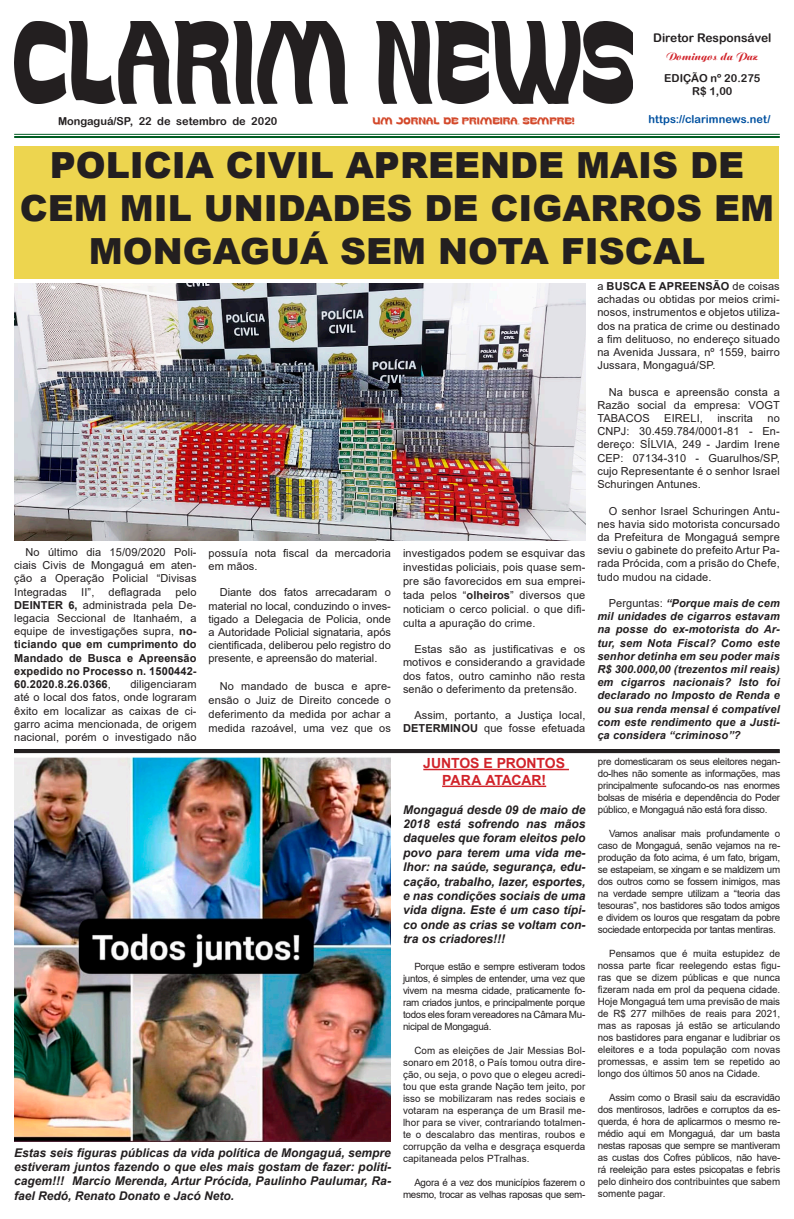
<style>
.page{position:relative;width:794px;height:1219px;background:#fff}
.page>*{position:absolute;margin:0;border:0;box-sizing:border-box;transform-origin:0 0}
.t1{font:900 36px/43.2px "Arial";color:#231f20;text-align:center}
.t2{font:700 14px/16.8px "Arial";letter-spacing:-.01em;color:#d1232a;text-align:center}
.t3{font:italic 700 12px/14.4px "Arial";color:#231f20;text-align:justify}
.t4{font:12px "WEARETHEWORD";color:#d3482a}
.t5{font:12px "Arial Rounded MT Bold";color:#231f20}
.t6{font:11px/13.2px "Arial";letter-spacing:.01em;color:#231f20;text-align:justify}
.t7{font:italic 700 11px/13.2px "Arial";letter-spacing:.01em;color:#231f20;text-align:justify}
.t8{font:700 11px/13.2px "Arial";letter-spacing:.01em;color:#231f20;text-align:justify}
.t9{font:11px "Arial Rounded MT Bold";color:#231f20}
.t10{font:11px "Arial Rounded MT Bold";color:#0151a0}
.t11{font:11px "Aristocrat";color:#d1232a}
.t12{font:10px/12px "Arial";letter-spacing:-.025em;color:#231f20;text-align:justify}
.s1{font-weight:400}
.s2{font-weight:700}
.s3{font-weight:400;font-style:normal}
</style>
<div class="page">
<div style="left:15px;top:146px;width:764px;height:133px;background:#edd54f"></div>
<hr style="left:14px;top:134px;width:766px;height:1px;background:#025e24">
<hr style="left:14px;top:136px;width:766px;height:2px;background:#025e24">
<img style="left:14px;top:22px;width:618px;height:82px">
<img style="left:14px;top:756px;width:377px;height:386px">
<hr style="left:423px;top:769px;width:146px;height:1px;background:#d1232a">
<hr style="left:442px;top:786px;width:104px;height:1px;background:#d1232a">
<img style="left:14px;top:283px;width:571px;height:258px">
<div style="left:14px;top:749px;width:766px;height:4px;border:1px solid #231f20"></div>
<p class="t5" style="left:653px;top:31px;width:120px">Diretor Responsável</p>
<p class="t11" style="left:666px;top:50px;width:93px">Domingos da Paz</p>
<p class="t9" style="left:664px;top:72px;width:98px">EDIÇÃO nº 20.275</p>
<p class="t9" style="left:692px;top:85px;width:42px">R$ 1,00</p>
<p class="t9" style="left:58px;top:115px;width:221px">Mongaguá/SP, 22 de setembro de 2020</p>
<p class="t4" style="left:372px;top:117px;width:204px">UM JORNAL DE PRIMEIRA. SEMPRE!</p>
<p class="t10" style="left:648px;top:112px;width:124px">https://clarimnews.net/</p>
<p class="t1" style="left:20px;top:144px;width:755px">POLICIA CIVIL APREENDE MAIS DE<br>CEM MIL UNIDADES DE CIGARROS EM<br>MONGAGUÁ SEM NOTA FISCAL</p>
<p class="t6" style="left:14px;top:546px;width:184px;text-indent:11px">No último dia 15/09/2020 Poli&shy;ciais Civis de Mongaguá em aten&shy;ção a Operação Policial “Divisas Integradas</p>
<p class="t6" style="left:81px;top:585px;width:15px">II”,</p>
<p class="t6" style="left:108px;top:585px;width:54px">deflagrada</p>
<p class="t8" style="left:14px;top:585px;width:184px;text-indent:161px"><span class="s1">pelo </span>DEINTER 6, <span class="s1">administrada pela De&shy;legacia Seccional de Itanhaém, a equipe de investigações supra,</span> no&shy;ticiando que em cumprimento do Mandado de Busca e Apreensão expedido no Processo n. 1500442- 60.2020.8.26.0366<span class="s1">,</span></p>
<p class="t6" style="left:14px;top:678px;width:184px;text-indent:116px">diligenciaram até o local dos fatos, onde lograram êxito em localizar as caixas de ci&shy;garro acima mencionada, de origem nacional, porém o investigado não</p>
<p class="t6" style="left:209px;top:546px;width:184px">possuía nota fiscal da mercadoria em mãos.</p>
<p class="t6" style="left:209px;top:586px;width:184px;text-indent:11px">Diante dos fatos arrecadaram o material no local, conduzindo o inves&shy;tigado a Delegacia de Policia, onde a Autoridade Policial signataria, após cientificada, deliberou pelo registro do presente, e apreensão do material.</p>
<p class="t6" style="left:209px;top:679px;width:184px;line-height:14px;text-indent:11px">No mandado de busca e apre&shy;ensão o Juiz de Direito concede o deferimento da medida por achar a medida razoável, uma vez que os</p>
<p class="t3" style="left:14px;top:1145px;width:378px">Estas seis figuras públicas da vida política de Mongaguá, sempre estiveram juntos fazendo o que eles mais gostam de fazer: politi&shy;cagem!!! Marcio Merenda, Artur Prócida, Paulinho Paulumar, Ra&shy;fael Redó, Renato Donato e Jacó Neto.</p>
<p class="t6" style="left:403px;top:546px;width:184px;line-height:14px">investigados podem se esquivar das investidas policiais, pois quase sem&shy;pre são favorecidos em sua emprei&shy;tada pelos “<span class="s2">olheiros</span>” diversos que noticiam o cerco policial. o que difi&shy;culta a apuração do crime.</p>
<p class="t6" style="left:403px;top:643px;width:184px;text-indent:11px">Estas são as justificativas e os motivos e considerando a gravidade dos fatos, outro caminho não resta senão o deferimento da pretensão.</p>
<p class="t6" style="left:403px;top:709px;width:184px;text-align:right">Assim, portanto, a Justiça local,<br><span class="s2">DETERMINOU</span> que fosse efetuada</p>
<p class="t2" style="left:423px;top:755px;width:143px">JUNTOS E PRONTOS<br>PARA ATACAR!</p>
<p class="t3" style="left:403px;top:803px;width:184px">Mongaguá desde 09 de maio de 2018 está sofrendo nas mãos daqueles que foram eleitos pelo povo para terem uma vida me&shy;lhor: na saúde, segurança, edu&shy;cação, trabalho, lazer, esportes, e nas condições sociais de uma vida digna. Este é um caso típi&shy;co onde as crias se voltam con&shy;tra os criadores!!!</p>
<p class="t12" style="left:403px;top:960px;width:184px;text-indent:11px">Porque estão e sempre estiveram todos juntos, é simples de entender, uma vez que vivem na mesma cidade, praticamente fo&shy;ram criados juntos, e principalmente porque todos eles foram vereadores na Câmara Mu&shy;nicipal de Mongaguá.</p>
<p class="t12" style="left:403px;top:1044px;width:184px;text-indent:11px">Com as eleições de Jair Messias Bol&shy;sonaro em 2018, o País tomou outra dire&shy;ção, ou seja, o povo que o elegeu acredi&shy;tou que esta grande Nação tem jeito, por isso se mobilizaram nas redes sociais e votaram na esperança de um Brasil me&shy;lhor para se viver, contrariando totalmen&shy;te o descalabro das mentiras, roubos e corrupção da velha e desgraça esquerda capitaneada pelos PTralhas.</p>
<p class="t12" style="left:403px;top:1176px;width:184px;text-align:right">Agora é a vez dos municípios fazerem o mesmo, trocar as velhas raposas que sem-</p>
<p class="t6" style="left:597px;top:280px;width:184px">a <span class="s2">BUSCA E APREENSÃO</span> de coisas achadas ou obtidas por meios crimi&shy;nosos, instrumentos e objetos utiliza&shy;dos na pratica de crime ou destinado a fim delituoso, no endereço situado na Avenida Jussara, nº 1559, bairro Jussara, Mongaguá/SP.</p>
<p class="t6" style="left:597px;top:385px;width:184px;text-indent:11px">Na busca e apreensão consta a Razão social da empresa: VOGT TABACOS</p>
<p class="t6" style="left:664px;top:412px;width:40px">EIRELI,</p>
<p class="t6" style="left:717px;top:412px;width:37px">inscrita</p>
<p class="t6" style="left:597px;top:412px;width:184px;text-indent:170px">no CNPJ: 30.459.784/0001-81 - En&shy;dereço: SÍLVIA, 249 - Jardim Irene CEP: 07134-310 - Guarulhos/SP, cujo Representante é o senhor Israel Schuringen Antunes.</p>
<p class="t6" style="left:597px;top:504px;width:184px;text-indent:11px">O senhor Israel Schuringen Antu&shy;nes havia sido motorista concursado da Prefeitura de Mongaguá sempre seviu o gabinete do prefeito Artur Pa&shy;rada Prócida, com a prisão do Chefe, tudo mudou na cidade.</p>
<p class="t7" style="left:597px;top:597px;width:184px;text-indent:11px"><span class="s3">Perguntas:</span> “Porque mais de cem mil unidades de cigarros estavam na posse do ex-motorista do Ar&shy;tur, sem Nota Fiscal? Como este senhor detinha em seu poder mais R$ 300.000,00 (trezentos mil reais) em cigarros nacionais? Isto foi declarado no Imposto de Renda e ou sua renda mensal é compatível com este rendimento que a Justi&shy;ça considera “criminoso”?</p>
<p class="t12" style="left:598px;top:756px;width:184px">pre domesticaram os seus eleitores negan&shy;do-lhes não somente as informações, mas principalmente sufocando-os nas enormes bolsas de miséria e dependência do Poder público, e Mongaguá não está fora disso.</p>
<p class="t12" style="left:598px;top:828px;width:184px;text-indent:11px">Vamos analisar mais profundamente o caso de Mongaguá, senão vejamos na re&shy;produção da foto acima, é um fato, brigam, se estapeiam, se xingam e se maldizem um dos outros como se fossem inimigos, mas na verdade sempre utilizam a “teoria das tesouras”, nos bastidores são todos amigos e dividem os louros que resgatam da pobre sociedade entorpecida por tantas mentiras.</p>
<p class="t12" style="left:598px;top:948px;width:184px;text-indent:11px">Pensamos que é muita estupidez de nossa parte ficar reelegendo estas figu&shy;ras que se dizem públicas e que nunca fizeram nada em prol da pequena cidade.<br>Hoje Mongaguá tem uma previsão de mais de R$ 277 milhões de reais para 2021, mas as raposas já estão se articulando nos bastidores para enganar e ludibriar os eleitores e a toda população com novas promessas, e assim tem se repetido ao longo dos últimos 50 anos na Cidade.</p>
<p class="t12" style="left:598px;top:1092px;width:184px;text-indent:11px">Assim como o Brasil saiu da escravidão dos mentirosos, ladrões e corruptos da es&shy;querda, é hora de aplicarmos o mesmo re&shy;médio aqui em Mongaguá, dar um basta nestas raposas que sempre se mantiveram as custas dos Cofres públicos, não have&shy;rá reeleição para estes psicopatas e febris pelo dinheiro dos contribuintes que sabem somente pagar.</p>
</div>
